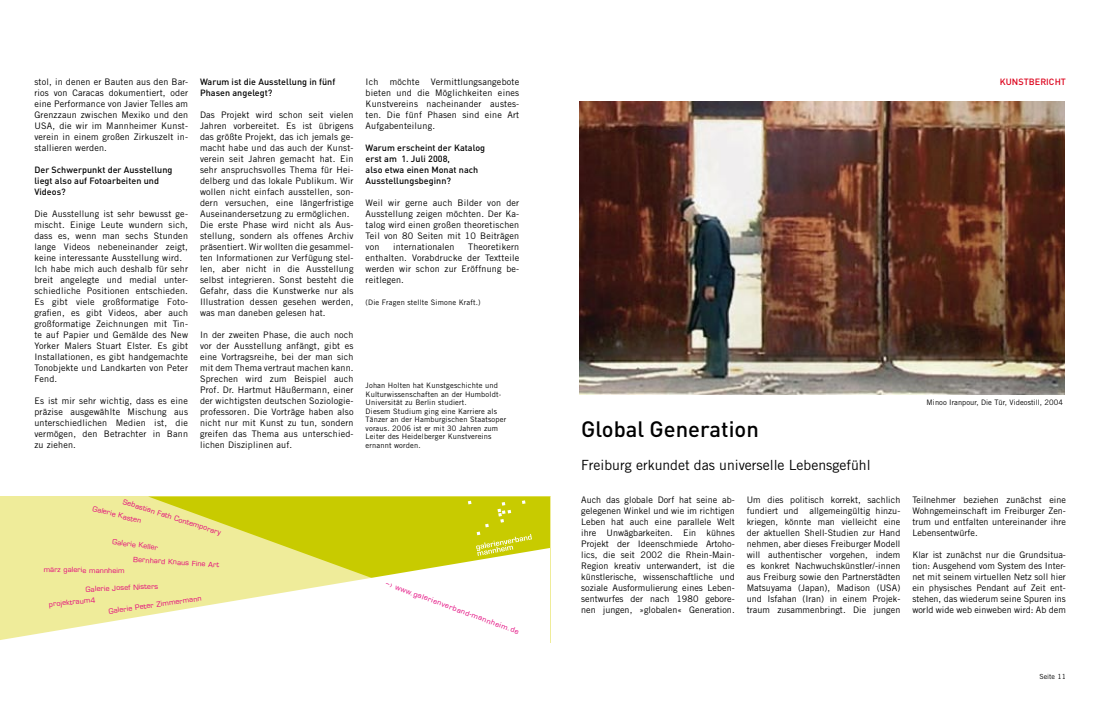
<style>
.page{position:relative;width:1100px;height:715px;background:#fff}
.page>*{position:absolute;margin:0;border:0;box-sizing:border-box;transform-origin:0 0}
.t1{font:500 22px "DIN";color:#000}
.t2{font:14px "Trade Gothic LT";color:#000}
.Body_Text{font:9px/11px "Trade Gothic LT";letter-spacing:.02em;color:#000;text-align:justify}
.Frage{font:500 9px/11px "DIN";letter-spacing:.005em;color:#000}
.subhead_Rot{font:500 9px "DIN";color:#dc001b}
.Body_Text_2{font:7.5px/8.5px "Trade Gothic LT";letter-spacing:.02em;color:#000}
.legende{font:7.5px "Trade Gothic LT";letter-spacing:.005em;color:#000}
.Body_Text-2{font:7.5px "Trade Gothic LT";letter-spacing:.02em;color:#000}
.fliess_flattert{font:7px "Trade Gothic LT";letter-spacing:.005em;color:#000}
.t3{font:6.9px "Eurostile";color:#e2007a}
</style>
<div class="page">
<img style="left:579px;top:101px;width:485px;height:293px">
<div style="left:0;top:496px;width:550px;height:147px;background:#efec9a"></div>
<svg style="left:148px;top:496px;width:402px;height:51px;fill:#c8cb00"></svg>
<svg style="left:0;top:547px;width:550px;height:96px;fill:#fff"></svg>
<svg style="left:468px;top:500px;width:64px;height:55px;background:#cdcf18"></svg>
<p class="Body_Text" style="left:34px;top:76px;width:155px">stol, in denen er Bauten aus den Bar&shy;rios von Caracas dokumentiert, oder eine Performance von Javier Telles am Grenzzaun zwischen Mexiko und den USA, die wir im Mannheimer Kunst&shy;verein in einem großen Zirkuszelt in&shy;stallieren werden.</p>
<p class="Frage" style="left:34px;top:164px;width:140px">Der Schwerpunkt der Ausstellung liegt also auf Fotoarbeiten und<br>Videos?</p>
<p class="Body_Text" style="left:34px;top:208px;width:155px">Die Ausstellung ist sehr bewusst ge&shy;mischt. Einige Leute wundern sich, dass es, wenn man sechs Stunden lange Videos nebeneinander zeigt, keine interessante Ausstellung wird.</p>
<p class="Body_Text" style="left:34px;top:263px;width:155px">Ich habe mich auch deshalb für sehr breit angelegte und medial unter&shy;schiedliche Positionen entschieden.<br>Es gibt viele großformatige Foto&shy;grafien, es gibt Videos, aber auch großformatige Zeichnungen mit Tin&shy;te auf Papier und Gemälde des New Yorker Malers Stuart Elster. Es gibt Installationen, es gibt handgemachte Tonobjekte und Landkarten von Peter Fend.</p>
<p class="Body_Text" style="left:34px;top:395px;width:155px">Es ist mir sehr wichtig, dass es eine präzise ausgewählte Mischung aus unterschiedlichen Medien ist, die vermögen, den Betrachter in Bann zu ziehen.</p>
<p class="Frage" style="left:200px;top:76px;width:137px">Warum ist die Ausstellung in fünf -Phasen angelegt?</p>
<p class="Body_Text" style="left:200px;top:109px;width:155px">Das Projekt wird schon seit vielen Jahren vorbereitet. Es ist übrigens das größte Projekt, das ich jemals ge&shy;macht habe und das auch der Kunst&shy;verein seit Jahren gemacht hat. Ein sehr anspruchsvolles Thema für Hei&shy;delberg und das lokale Publikum. Wir wollen nicht einfach ausstellen, son&shy;dern versuchen, eine längerfristige Auseinandersetzung zu ermöglichen.</p>
<p class="Body_Text" style="left:200px;top:219px;width:155px">Die erste Phase wird nicht als Aus&shy;stellung, sondern als offenes Archiv präsentiert. Wir wollten die gesammel&shy;ten Informationen zur Verfügung stel&shy;len, aber nicht in die Ausstellung selbst integrieren. Sonst besteht die Gefahr, dass die Kunstwerke nur als Illustration dessen gesehen werden, was man daneben gelesen hat.</p>
<p class="Body_Text" style="left:200px;top:329px;width:155px">In der zweiten Phase, die auch noch vor der Ausstellung anfängt, gibt es eine Vortragsreihe, bei der man sich mit dem Thema vertraut machen kann.<br>Sprechen wird zum Beispiel auch Prof. Dr. Hartmut Häußermann, einer der wichtigsten deutschen Soziologie&shy;professoren. Die Vorträge haben also nicht nur mit Kunst zu tun, sondern greifen das Thema aus unterschied&shy;lichen Disziplinen auf.</p>
<p class="Body_Text" style="left:366px;top:76px;width:155px;text-indent:65px">Vermittlungsangebote bieten und die Möglichkeiten eines Kunstvereins nacheinander austes&shy;ten. Die fünf Phasen sind eine Art Aufgabenteilung.</p>
<p class="Frage" style="left:366px;top:142px;width:121px">Warum erscheint der Katalog erst am 1. Juli 2008,<br>also etwa einen Monat nach<br>Ausstellungsbeginn?</p>
<p class="Body_Text" style="left:366px;top:197px;width:155px">Weil wir gerne auch Bilder von der Ausstellung zeigen möchten. Der Ka&shy;talog wird einen großen theoretischen Teil von 80 Seiten mit 10 Beiträgen von</p>
<p class="Body_Text" style="left:366px;top:76px;width:14px">Ich</p>
<p class="Body_Text" style="left:390px;top:76px;width:31px">möchte</p>
<p class="Body_Text" style="left:366px;top:241px;width:155px;text-indent:103px">Theoretikern enthalten. Vorabdrucke der Textteile werden wir schon zur Eröffnung be&shy;reitlegen.</p>
<p class="Body_Text-2" style="left:366px;top:298px;width:117px">(Die Fragen stellte Simone Kraft.)</p>
<p class="Body_Text" style="left:393px;top:241px;width:63px">internationalen</p>
<p class="Body_Text_2" style="left:366px;top:381px;width:137px">Johan Holten hat Kunstgeschichte und<br>Kulturwissenschaften an der Humboldt-<br>Universität zu Berlin studiert.</p>
<p class="Body_Text_2" style="left:366px;top:406px;width:142px">Diesem Studium ging eine Karriere als Tänzer an der Hamburgischen Staatsoper voraus. 2006 ist er mit 30 Jahren zum Leiter des Heidelberger Kunstvereins ernannt worden.</p>
<p class="t3" style="left:125px;top:497px;width:104px;rotate:18deg">Sebastian Fath Contemporary</p>
<p class="t3" style="left:94px;top:504px;width:52px;rotate:15deg">Galerie Kasten</p>
<p class="t3" style="left:113px;top:537px;width:47px;rotate:7deg">Galerie Keller</p>
<p class="t3" style="left:44px;top:565px;width:82px;rotate:1deg">märz galerie mannheim</p>
<p class="t3" style="left:86px;top:585px;width:74px;rotate:-3deg">Galerie Josef Nisters</p>
<p class="t3" style="left:49px;top:599px;width:48px;rotate:-5deg">projektraum4</p>
<p class="t3" style="left:134px;top:554px;width:88px;rotate:4deg">Bernhard Knaus Fine Art</p>
<p class="t3" style="left:108px;top:606px;width:95px;rotate:-8deg">Galerie Peter Zimmermann</p>
<p class="t3" style="left:388px;top:579px;width:142px;rotate:20deg">–› www.galerienverband-mannheim.de</p>
<p class="subhead_Rot" style="left:1000px;top:76px;width:13px">Kunst</p>
<p class="subhead_Rot" style="left:1029px;top:76px;width:13px">bericht</p>
<p class="t1" style="left:581px;top:415px;width:179px">Global Generation</p>
<p class="t2" style="left:581px;top:456px;width:291px">Freiburg erkundet das universelle Lebensgefühl</p>
<p class="legende" style="left:926px;top:397px;width:138px">Minoo Iranpour, Die Tür, Videostill, 2004</p>
<p class="Body_Text" style="left:581px;top:494px;width:155px">Auch das globale Dorf hat seine ab&shy;gelegenen Winkel und wie im richtigen Leben hat auch eine parallele Welt ihre Unwägbarkeiten. Ein kühnes Projekt der Ideenschmiede Artoho&shy;lics, die seit 2002 die Rhein-Main-Region kreativ unterwandert, ist die künstlerische, wissenschaftliche und soziale Ausformulierung eines Leben&shy;sentwurfes der nach 1980 gebore&shy;nen jungen, »globalen« Generation.</p>
<p class="Body_Text" style="left:747px;top:494px;width:155px">Um dies politisch korrekt, sachlich fundiert und allgemeingültig hinzu&shy;kriegen, könnte man vielleicht eine der aktuellen Shell-Studien zur Hand nehmen, aber dieses Freiburger Modell will authentischer vorgehen, indem es konkret Nachwuchskünstler/-innen aus Freiburg sowie den Partnerstädten Matsuyama (Japan), Madison (USA) und Isfahan (Iran) in einem Projek&shy;traum zusammenbringt. Die jungen</p>
<p class="Body_Text" style="left:912px;top:494px;width:155px">Teilnehmer beziehen zunächst eine Wohngemeinschaft im Freiburger Zen&shy;trum und entfalten untereinander ihre Lebensentwürfe.</p>
<p class="Body_Text" style="left:912px;top:549px;width:155px">Klar ist zunächst nur die Grundsitua&shy;tion: Ausgehend vom System des Inter&shy;net mit seinem virtuellen Netz soll hier ein physisches Pendant auf Zeit ent&shy;stehen, das wiederum seine Spuren ins world wide web einweben wird: Ab dem</p>
<p class="fliess_flattert" style="left:1039px;top:672px;width:28px">Seite 11</p>
</div>
